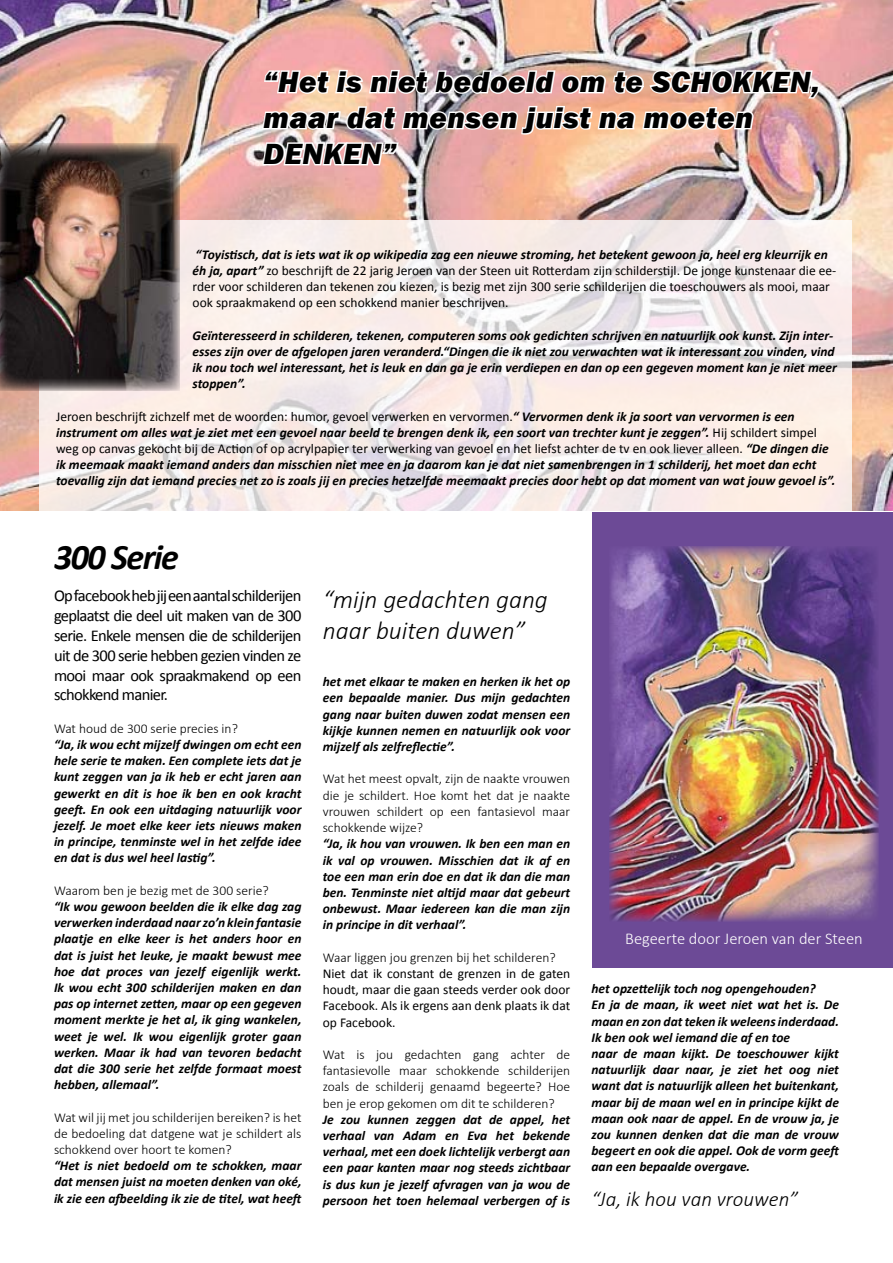
<style>
.page{position:relative;width:893px;height:1263px;background:#fff}
.page>*{position:absolute;margin:0;border:0;box-sizing:border-box;transform-origin:0 0}
.t1{font:italic 700 36px "Calibri";letter-spacing:-.04em;color:#000}
.t2{font:italic 800 30px/36px "Franklin Gothic";letter-spacing:.02em;color:#000}
.t3{font:italic 300 25.5px/30.6px "Calibri";color:#000}
.t4{font:italic 300 21px "Calibri";color:#000}
.t5{font:16.5px/19.8px "Calibri";letter-spacing:-.04em;color:#000;text-align:justify}
.t6{font:300 16.5px "Calibri";color:#fff}
.t7{font:italic 700 13.5px/16.2px "Calibri";color:#000;text-align:justify}
.t8{font:13.5px/16.2px "Calibri";color:#000}
.t9{font:300 13.5px/16.2px "Calibri";color:#000;text-align:justify}
.s1{font-weight:700;font-style:italic}
.s2{font-weight:400;font-style:normal}
</style>
<div class="page">
<div style="left:592px;top:512px;width:301px;height:455px;background:#6c4a96"></div>
<img style="left:0;top:0;width:893px;height:511px">
<svg style="left:40px;top:220px;width:812px;height:291px;fill:#f9ece9"></svg>
<img style="left:0;top:143px;width:180px;height:248px">
<img style="left:260px;top:45px;width:561px;height:133px">
<img style="left:610px;top:546px;width:268px;height:375px">
<h2 class="t2" style="left:264px;top:64px;width:558px">“Het is niet bedoeld om te SCHOKKEN, maar dat mensen juist na moeten<br>denken</h2>
<h2 class="t2" style="left:382px;top:136px;width:16px">”</h2>
<p class="t8" style="left:193px;top:246px;width:645px"><span class="s1">“Toyistisch, dat is iets wat ik op wikipedia zag een nieuwe stroming, het betekent gewoon ja, heel erg kleurrijk en éh ja, apart”</span> zo beschrijft de 22 jarig Jeroen van der Steen uit Rotterdam zijn schilderstijl. De jonge kunstenaar die ee&shy;rder voor schilderen dan tekenen zou kiezen, is bezig met zijn 300 serie schilderijen die toeschouwers als mooi, maar ook spraakmakend op een schokkend manier beschrijven.</p>
<p class="t7" style="left:193px;top:327px;width:646px;text-align:left">Geïnteresseerd in schilderen, tekenen, computeren soms ook gedichten schrijven en natuurlijk ook kunst. Zijn inter&shy;esses zijn over de afgelopen jaren veranderd.“Dingen die ik niet zou verwachten wat ik interessant zou vinden, vind ik nou toch wel interessant, het is leuk en dan ga je erin verdiepen en dan op een gegeven moment kan je niet meer stoppen”.</p>
<p class="t7" style="left:56px;top:408px;width:781px;text-align:left"><span class="s2">Jeroen beschrijft zichzelf met de woorden: humor, gevoel verwerken en vervormen.</span>“ Vervormen denk ik ja soort van vervormen is een instrument om alles wat je ziet met een gevoel naar beeld te brengen denk ik, een soort van trechter kunt je zeggen”. <span class="s2">Hij schildert simpel weg op canvas gekocht bij de Action of op acrylpapier ter verwerking van gevoel en het liefst achter de tv en ook liever alleen.</span> “De dingen die ik meemaak maakt iemand anders dan misschien niet mee en ja daarom kan je dat niet samenbrengen in 1 schilderij, het moet dan echt toevallig zijn dat iemand precies net zo is zoals jij en precies hetzelfde meemaakt precies door hebt op dat moment van wat jouw gevoel is”.</p>
<h1 class="t1" style="left:54px;top:534px;width:126px">300 Serie</h1>
<p class="t5" style="left:54px;top:586px;width:249px">Op facebook heb jij een aantal schilderijen geplaatst die deel uit maken van de 300 serie. Enkele mensen die de schilderijen uit de 300 serie hebben gezien vinden ze mooi maar ook spraakmakend op een schokkend manier.</p>
<p class="t9" style="left:54px;top:720px;width:185px">Wat houd de 300 serie precies in?</p>
<p class="t7" style="left:54px;top:736px;width:249px">“Ja, ik wou echt mijzelf dwingen om echt een hele serie te maken. Een complete iets dat je kunt zeggen van ja ik heb er echt jaren aan gewerkt en dit is hoe ik ben en ook kracht geeft. En ook een uitdaging natuurlijk voor jezelf. Je moet elke keer iets nieuws maken in principe, tenminste wel in het zelfde idee en dat is dus wel heel lastig”.</p>
<p class="t9" style="left:54px;top:882px;width:216px">Waarom ben je bezig met de 300 serie?</p>
<p class="t7" style="left:54px;top:898px;width:249px">“Ik wou gewoon beelden die ik elke dag zag verwerken inderdaad naar zo’n klein fantasie plaatje en elke keer is het anders hoor en dat is juist het leuke, je maakt bewust mee hoe dat proces van jezelf eigenlijk werkt.<br>Ik wou echt 300 schilderijen maken en dan pas op internet zetten, maar op een gegeven moment merkte je het al, ik ging wankelen, weet je wel. Ik wou eigenlijk groter gaan werken. Maar ik had van tevoren bedacht dat die 300 serie het zelfde formaat moest hebben, allemaal”.</p>
<p class="t9" style="left:54px;top:1109px;width:249px">Wat wil jij met jou schilderijen bereiken? is het de bedoeling dat datgene wat je schildert als schokkend over hoort te komen?</p>
<p class="t7" style="left:54px;top:1158px;width:250px">“Het is niet bedoeld om te schokken, maar dat mensen juist na moeten denken van oké, ik zie een afbeelding ik zie de titel, wat heeft</p>
<h3 class="t3" style="left:323px;top:584px;width:226px">“mijn gedachten gang naar buiten duwen”</h3>
<p class="t7" style="left:323px;top:674px;width:249px">het met elkaar te maken en herken ik het op een bepaalde manier. Dus mijn gedachten gang naar buiten duwen zodat mensen een kijkje kunnen nemen en natuurlijk ook voor mijzelf als zelfreflectie”.</p>
<p class="t9" style="left:323px;top:771px;width:249px">Wat het meest opvalt, zijn de naakte vrouwen die je schildert. Hoe komt het dat je naakte vrouwen schildert op een fantasievol maar schokkende wijze?</p>
<p class="t7" style="left:323px;top:836px;width:249px">“Ja, ik hou van vrouwen. Ik ben een man en ik val op vrouwen. Misschien dat ik af en toe een man erin doe en dat ik dan die man ben. Tenminste niet altijd maar dat gebeurt onbewust. Maar iedereen kan die man zijn in principe in dit verhaal”.</p>
<p class="t9" style="left:323px;top:949px;width:234px">Waar liggen jou grenzen bij het schilderen?</p>
<p class="t8" style="left:323px;top:965px;width:249px;text-align:justify">Niet dat ik constant de grenzen in de gaten houdt, maar die gaan steeds verder ook door Facebook. Als ik ergens aan denk plaats ik dat op Facebook.</p>
<p class="t9" style="left:323px;top:1046px;width:249px">Wat is jou gedachten gang achter de fantasievolle maar schokkende schilderijen zoals de schilderij genaamd begeerte? Hoe ben je erop gekomen om dit te schilderen?</p>
<p class="t7" style="left:323px;top:1111px;width:249px">Je zou kunnen zeggen dat de appel, het verhaal van Adam en Eva het bekende verhaal, met een doek lichtelijk verbergt aan een paar kanten maar nog steeds zichtbaar is dus kun je jezelf afvragen van ja wou de persoon het toen helemaal verbergen of is</p>
<p class="t6" style="left:625px;top:928px;width:239px">Begeerte door Jeroen van der Steen</p>
<p class="t7" style="left:591px;top:980px;width:250px;text-align:left">het opzettelijk toch nog opengehouden?<br>En ja de maan, ik weet niet wat het is. De maan en zon dat teken ik weleens inderdaad.<br>Ik ben ook wel iemand die af en toe<br>naar de maan kijkt. De toeschouwer kijkt natuurlijk daar naar, je ziet het oog niet want dat is natuurlijk alleen het buitenkant, maar bij de maan wel en in principe kijkt de maan ook naar de appel. En de vrouw ja, je zou kunnen denken dat die man de vrouw begeert en ook die appel. Ook de vorm geeft aan een bepaalde overgave.</p>
<h3 class="t4" style="left:591px;top:1186px;width:208px">“Ja, ik hou van vrouwen”</h3>
</div>
